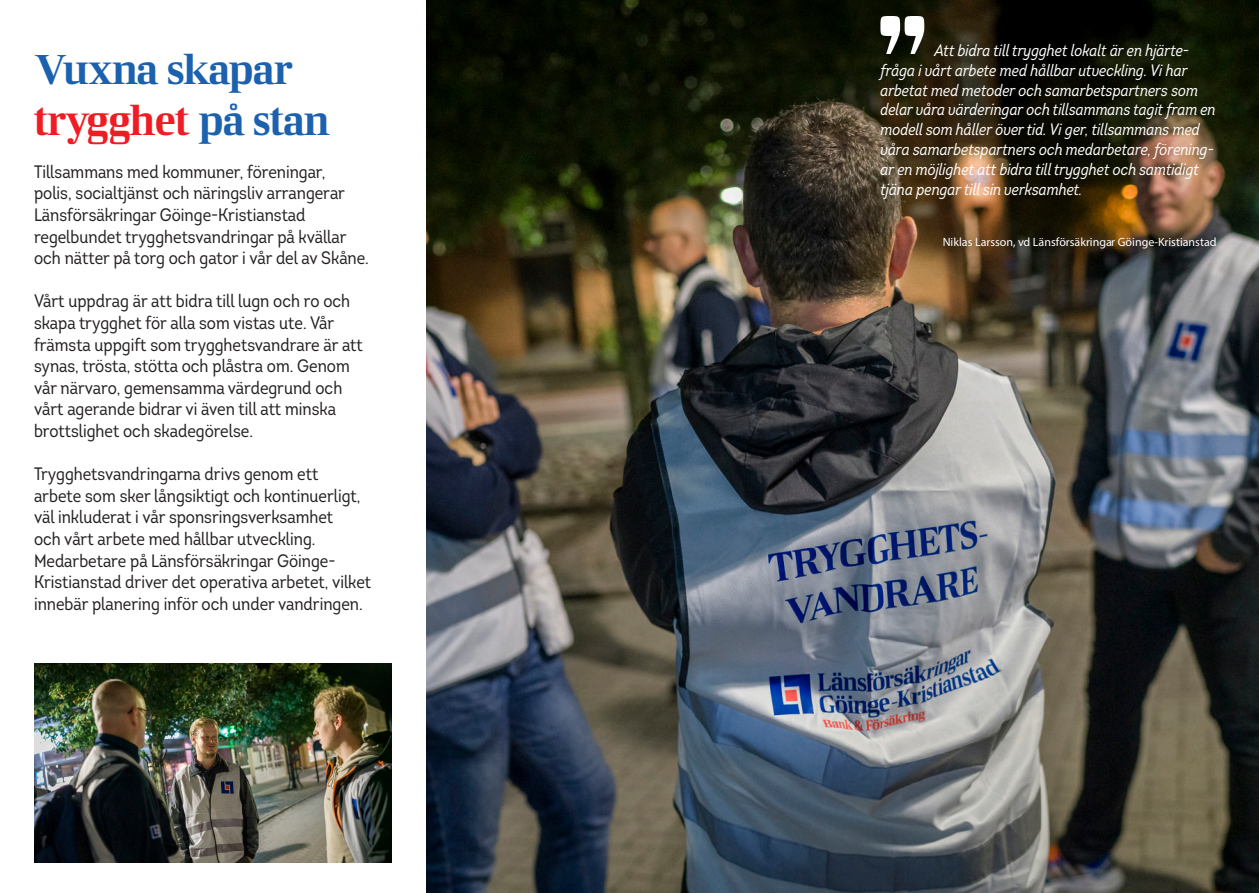
<style>
.page{position:relative;width:1259px;height:893px;background:#fff}
.page>*{position:absolute;margin:0;border:0;box-sizing:border-box;transform-origin:0 0}
.t1{font:42px "LF Rubrik 2";letter-spacing:-.03em;color:#ee1d23}
.t2{font:42px "LF Rubrik 2";letter-spacing:-.04em;color:#1b61ae}
.t3{font:18px/21.6px "Intro Cond";color:#231f20}
.t4{font:italic 16.5px/19.8px "Intro Cond";color:#fff}
.t5{font:12px "Myriad Pro";color:#fff}
.s1{color:#1b61ae}
</style>
<div class="page">
<img style="left:34px;top:663px;width:357px;height:199px">
<img style="left:427px;top:0;width:832px;height:893px">
<svg style="left:880px;top:16px;width:44px;height:38px"></svg>
<p class="t2" style="left:34px;top:44px;width:261px">Vuxna skapar</p>
<p class="t1" style="left:34px;top:94px;width:297px">trygghet <span class="s1">på stan</span></p>
<p class="t3" style="left:34px;top:161px;width:293px">Tillsammans med kommuner, föreningar,</p>
<p class="t3" style="left:34px;top:183px;width:312px">polis, socialtjänst och näringsliv arrangerar</p>
<p class="t3" style="left:34px;top:204px;width:273px">Länsförsäkringar Göinge-Kristianstad</p>
<p class="t3" style="left:34px;top:226px;width:314px">regelbundet trygghetsvandringar på kvällar</p>
<p class="t3" style="left:34px;top:247px;width:336px">och nätter på torg och gator i vår del av Skåne.</p>
<p class="t3" style="left:34px;top:291px;width:318px">Vårt uppdrag är att bidra till lugn och ro och</p>
<p class="t3" style="left:34px;top:312px;width:302px">skapa trygghet för alla som vistas ute. Vår</p>
<p class="t3" style="left:34px;top:334px;width:330px">främsta uppgift som trygghetsvandrare är att</p>
<p class="t3" style="left:34px;top:355px;width:317px">synas, trösta, stötta och plåstra om. Genom</p>
<p class="t3" style="left:34px;top:377px;width:310px">vår närvaro, gemensamma värdegrund och</p>
<p class="t3" style="left:34px;top:399px;width:303px">vårt agerande bidrar vi även till att minska</p>
<p class="t3" style="left:34px;top:420px;width:220px">brottslighet och skadegörelse.</p>
<p class="t3" style="left:34px;top:463px;width:286px">Trygghetsvandringarna drivs genom ett</p>
<p class="t3" style="left:34px;top:485px;width:328px">arbete som sker långsiktigt och kontinuerligt,</p>
<p class="t3" style="left:34px;top:507px;width:300px">väl inkluderat i vår sponsringsverksamhet</p>
<p class="t3" style="left:34px;top:528px;width:283px">och vårt arbete med hållbar utveckling.</p>
<p class="t3" style="left:34px;top:550px;width:303px">Medarbetare på Länsförsäkringar Göinge-</p>
<p class="t3" style="left:34px;top:571px;width:338px">Kristianstad driver det operativa arbetet, vilket innebär planering inför och under vandringen.</p>
<p class="t4" style="left:880px;top:40px;width:337px;text-indent:54px">Att bidra till trygghet lokalt är en hjärte&shy;fråga i vårt arbete med hållbar utveckling. Vi har arbetat med metoder och samarbetspartners som delar våra värderingar och tillsammans tagit fram en modell som håller över tid. Vi ger, tillsammans med våra samarbetspartners och medarbetare, förening&shy;ar en möjlighet att bidra till trygghet och samtidigt tjäna pengar till sin verksamhet.</p>
<p class="t5" style="left:942px;top:234px;width:275px">Niklas Larsson, vd Länsförsäkringar Göinge-Kristianstad</p>
</div>
